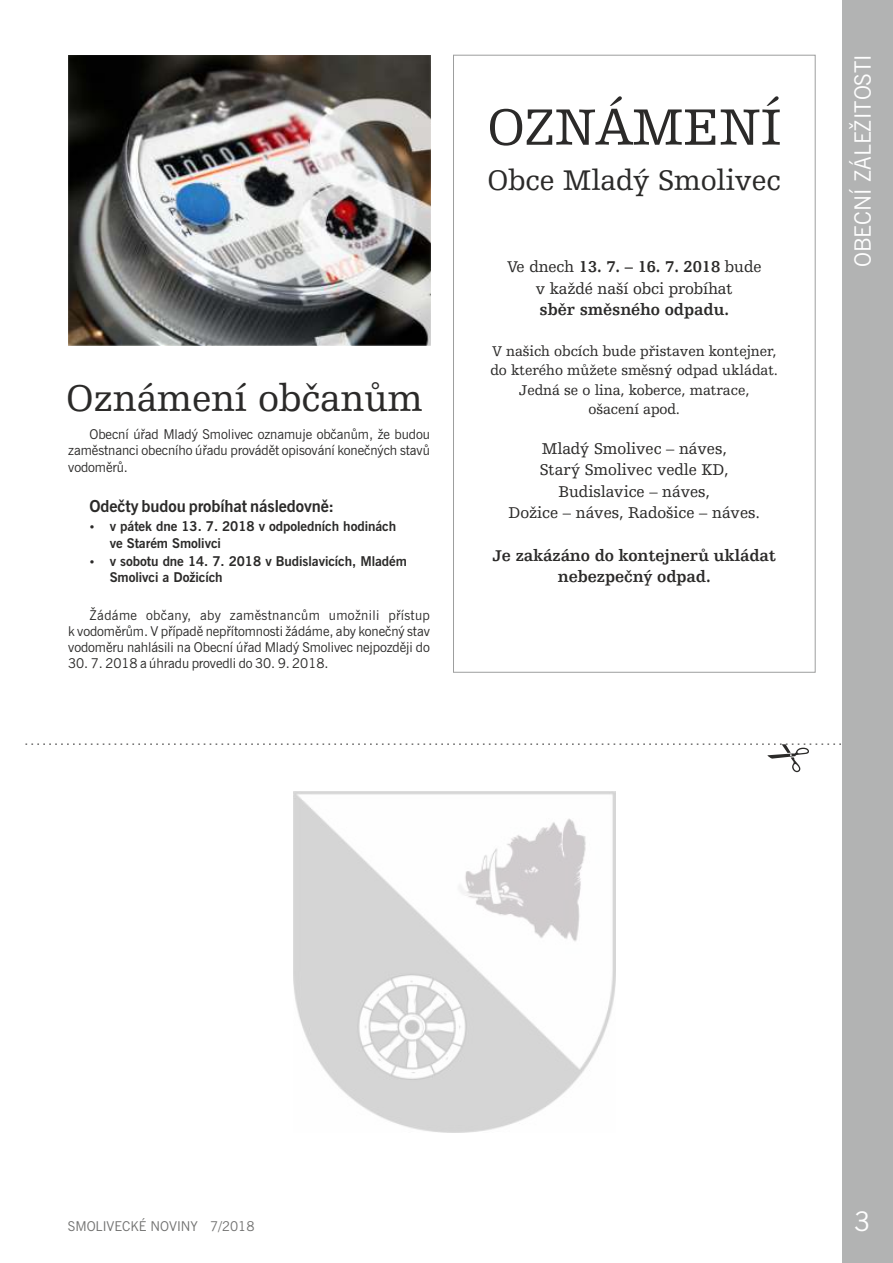
<style>
.page{position:relative;width:893px;height:1263px;background:#fff}
.page>*{position:absolute;margin:0;border:0;box-sizing:border-box;transform-origin:0 0}
.t1{font:54px "Humanist Slabserif 712 AT";letter-spacing:-.005em;color:#2b2a29}
.t2{font:39.45px "Humanist Slabserif 712 AT";letter-spacing:-.005em;color:#2b2a29}
.t3{font:30px "Humanist Slabserif 712 AT";letter-spacing:-.005em;color:#2b2a29}
.t4{font:27px "News Gothic AT";color:#fefefe}
.t5{font:22.5px "News Gothic AT";color:#fefefe}
.t6{font:16.5px/21.3px "Humanist Slabserif 712 AT";letter-spacing:-.005em;color:#2b2a29;text-align:center}
.t7{font:700 16.5px/21.5px "Humanist Slabserif 712 AT";letter-spacing:-.005em;color:#2b2a29;text-align:center}
.t8{font:700 16.5px "News Gothic AT";letter-spacing:-.005em;color:#2b2a29}
.t9{font:15px/19.4px "Humanist Slabserif 712 AT";letter-spacing:-.005em;color:#2b2a29;text-align:center}
.t10{font:13.5px/16.2px "News Gothic AT";letter-spacing:-.005em;color:#2b2a29;text-align:justify}
.t11{font:700 13.5px/16.2px "News Gothic AT";letter-spacing:-.005em;color:#2b2a29}
.t12{font:13.5px "News Gothic AT";color:#727271}
.s1{font-weight:700}
</style>
<div class="page">
<img style="left:293px;top:791px;width:322px;height:341px">
<img style="left:68px;top:55px;width:362px;height:290px">
<svg style="left:25px;top:744px;width:816px;height:28px"></svg>
<div style="left:842px;top:0;width:51px;height:1263px;background:#b2b3b3"></div>
<h2 class="t2" style="left:66px;top:383px;width:358px">Oznámení občanům</h2>
<p class="t10" style="left:68px;top:427px;width:363px;text-indent:21px">Obecní úřad Mladý Smolivec oznamuje občanům, že budou zaměstnanci obecního úřadu provádět opisování konečných stavů vodoměrů.</p>
<p class="t8" style="left:90px;top:500px;width:246px">Odečty budou probíhat následovně:</p>
<p class="t11" style="left:110px;top:520px;width:288px">v pátek dne 13. 7. 2018 v odpoledních hodinách ve Starém Smolivci</p>
<p class="t11" style="left:110px;top:554px;width:299px">v sobotu dne 14. 7. 2018 v Budislavicích, Mladém<br>Smolivci a Dožicích</p>
<p class="t10" style="left:68px;top:608px;width:363px;text-indent:21px">Žádáme občany, aby zaměstnancům umožnili přístup k vodoměrům. V případě nepřítomnosti žádáme, aby konečný stav vodoměru nahlásili na Obecní úřad Mladý Smolivec nejpozději do</p>
<p class="t10" style="left:68px;top:656px;width:262px">30. 7. 2018 a úhradu provedli do 30. 9. 2018.</p>
<h1 class="t1" style="left:487px;top:106px;width:296px">OZNÁMENÍ</h1>
<h3 class="t3" style="left:487px;top:168px;width:295px">Obce Mladý Smolivec</h3>
<p class="t6" style="left:507px;top:258px;width:256px">Ve dnech <span class="s1">13. 7. – 16. 7. 2018</span> bude v každé naší obci probíhat</p>
<p class="t7" style="left:540px;top:300px;width:191px">sběr směsného odpadu.</p>
<p class="t9" style="left:490px;top:343px;width:289px">V našich obcích bude přistaven kontejner, do kterého můžete směsný odpad ukládat.<br>Jedná se o lina, koberce, matrace,<br>ošacení apod.</p>
<p class="t6" style="left:509px;top:439px;width:253px">Mladý Smolivec – náves,<br>Starý Smolivec vedle KD,<br>Budislavice – náves,<br>Dožice – náves, Radošice – náves.</p>
<p class="t7" style="left:492px;top:546px;width:285px">Je zakázáno do kontejnerů ukládat nebezpečný odpad.</p>
<h3 class="t5" style="left:855px;top:267px;width:214px;rotate:-90deg">OBECNÍ ZÁLEŽITOSTI</h3>
<p class="t12" style="left:68px;top:1221px;width:188px">SMOLIVECKÉ NOVINY 7/2018</p>
<h3 class="t4" style="left:854px;top:1211px;width:18px">3</h3>
</div>
